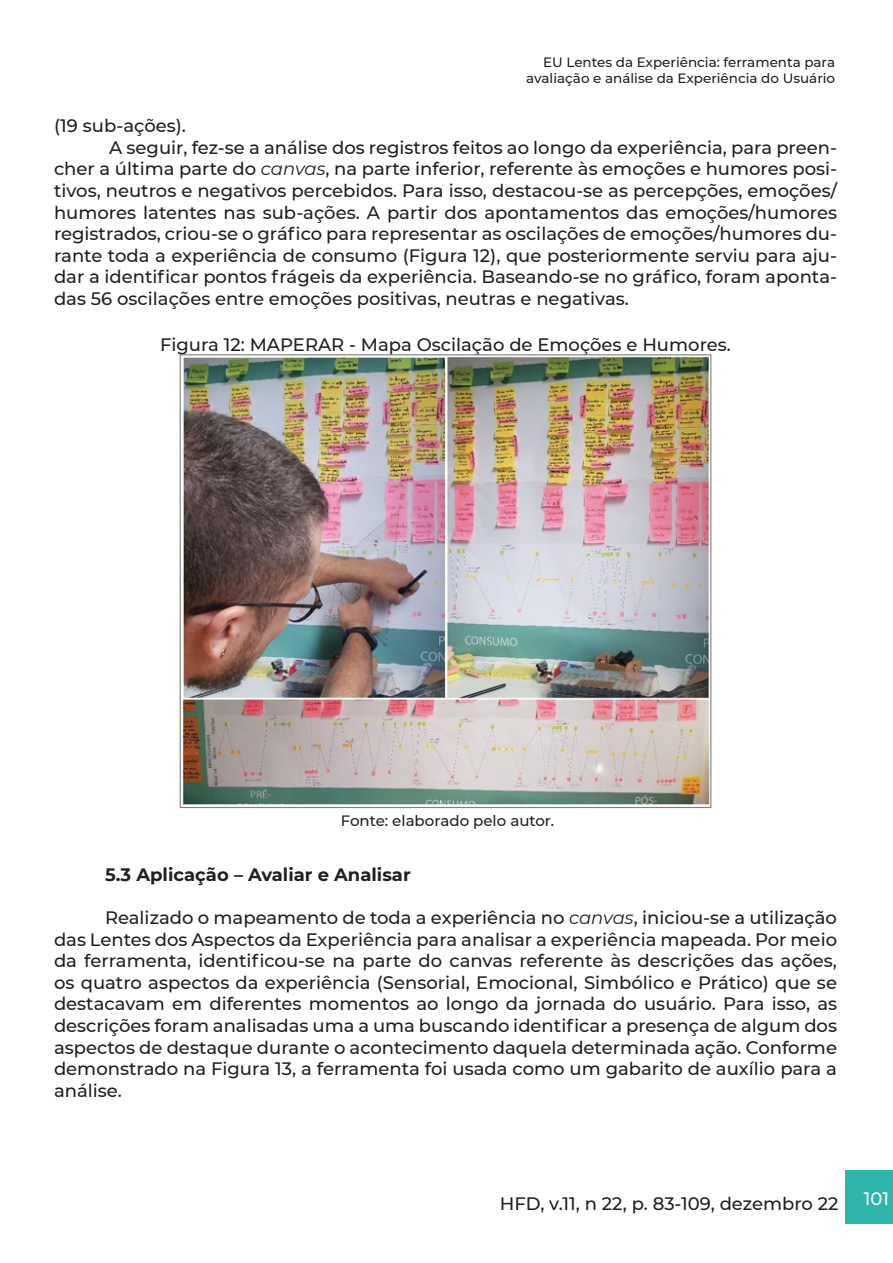
<style>
.page{position:relative;width:893px;height:1263px;background:#fff}
.page>*{position:absolute;margin:0;border:0;box-sizing:border-box;transform-origin:0 0}
.Textoo{font:500 18px/21.6px "Montserrat";color:#231f20;text-align:justify}
.titulo_de_figura{font:500 18px "Montserrat";color:#231f20}
.subtitulo{font:700 18px "Montserrat";color:#231f20}
.t1{font:500 18px "Montserrat";color:#fff}
.legenda{font:500 15px "Montserrat";color:#231f20}
.t2{font:500 13.5px/16.2px "Montserrat";color:#231f20;text-align:right}
.s1{font-weight:400;font-style:italic}
</style>
<div class="page">
<div style="left:846px;top:1170px;width:47px;height:54px;background:#2eb4ab"></div>
<img style="left:182px;top:356px;width:527px;height:450px">
<p class="t2" style="left:526px;top:54px;width:310px">EU Lentes da Experiência: ferramenta para avaliação e análise da Experiência do Usuário</p>
<p class="Textoo" style="left:54px;top:114px;width:133px">(19 sub-ações).</p>
<p class="Textoo" style="left:54px;top:136px;width:785px;text-indent:55px">A seguir, fez-se a análise dos registros feitos ao longo da experiência, para preen&shy;cher a última parte do <span class="s1">canvas</span>, na parte inferior, referente às emoções e humores posi&shy;tivos, neutros e negativos percebidos. Para isso, destacou-se as percepções, emoções/ humores latentes nas sub-ações. A partir dos apontamentos das emoções/humores registrados, criou-se o gráfico para representar as oscilações de emoções/humores du&shy;rante toda a experiência de consumo (Figura 12), que posteriormente serviu para aju&shy;dar a identificar pontos frágeis da experiência. Baseando-se no gráfico, foram aponta&shy;das 56 oscilações entre emoções positivas, neutras e negativas.</p>
<p class="titulo_de_figura" style="left:160px;top:332px;width:572px">Figura 12: MAPERAR - Mapa Oscilação de Emoções e Humores.</p>
<p class="legenda" style="left:341px;top:810px;width:215px">Fonte: elaborado pelo autor.</p>
<p class="subtitulo" style="left:105px;top:861px;width:307px">5.3 Aplicação – Avaliar e Analisar</p>
<p class="Textoo" style="left:54px;top:906px;width:785px;text-indent:51px">Realizado o mapeamento de toda a experiência no <span class="s1">canvas</span>, iniciou-se a utilização das Lentes dos Aspectos da Experiência para analisar a experiência mapeada. Por meio da ferramenta, identificou-se na parte do canvas referente às descrições das ações, os quatro aspectos da experiência (Sensorial, Emocional, Simbólico e Prático) que se destacavam em diferentes momentos ao longo da jornada do usuário. Para isso, as descrições foram analisadas uma a uma buscando identificar a presença de algum dos aspectos de destaque durante o acontecimento daquela determinada ação. Conforme demonstrado na Figura 13, a ferramenta foi usada como um gabarito de auxílio para a análise.</p>
<p class="Textoo" style="left:500px;top:1192px;width:340px">HFD, v.11, n 22, p. 83-109, dezembro 22</p>
<p class="t1" style="left:864px;top:1186px;width:27px">101</p>
</div>
